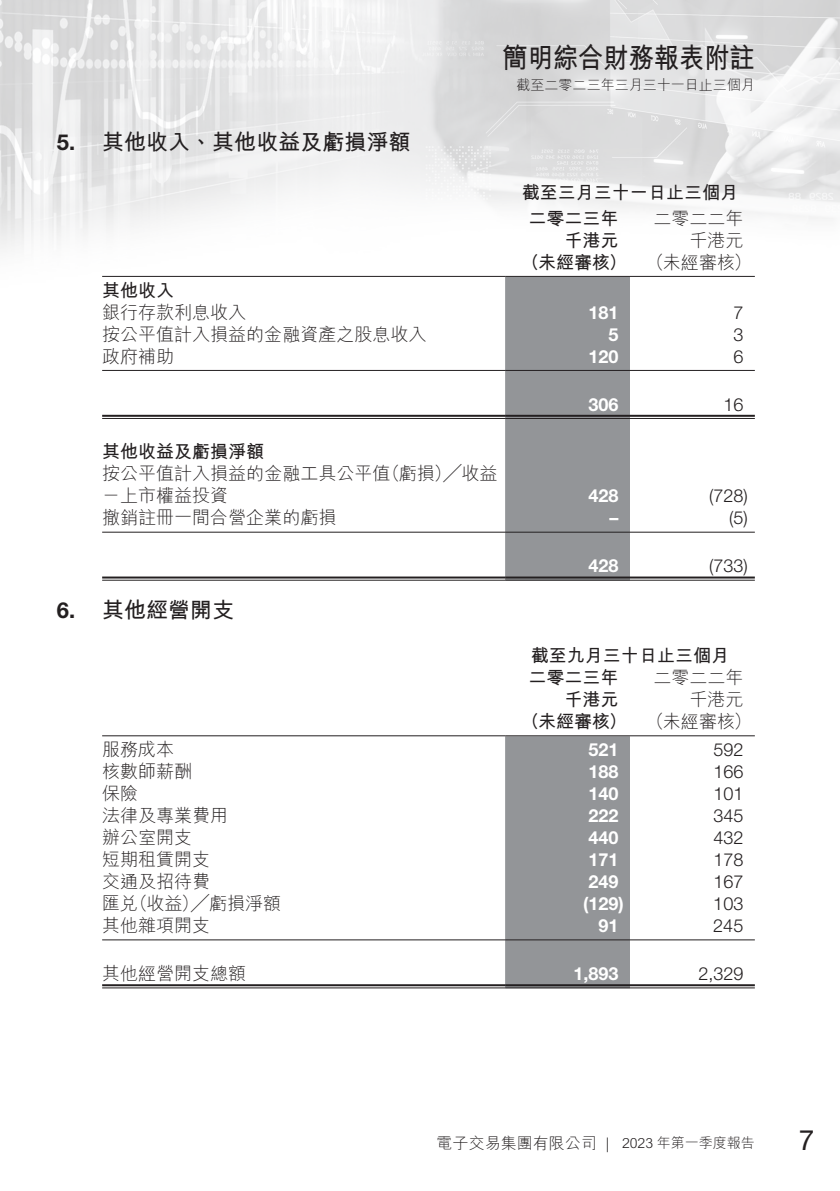
<style>
.page{position:relative;width:840px;height:1191px;background:#fff}
.page>*{position:absolute;margin:0;border:0;box-sizing:border-box;transform-origin:0 0}
.t1{font:700 28px "M Hei HK";color:#231f20;scale:.9 1}
.t2{font:28px "Helvetica Neue LT Std";color:#231f20}
.t3{font:700 22px "M Hei HK";color:#231f20}
.t4{font:300 18px/22px "M Hei HK";color:#231f20}
.t5{font:700 18px/26px "M Hei HK";color:#231f20}
.t6{font:700 18px "Helvetica Neue LT Std";color:#fff}
.t7{font:300 18px "Helvetica Neue LT Std";color:#231f20}
.t8{font:300 16px "M Hei HK";color:#231f20}
.t9{font:300 14px "M Hei HK";color:#231f20}
.s1{font-family:"Helvetica Neue LT Std"}
.s2{font-weight:700}
.s3{font-size:14px}
</style>
<div class="page">
<img style="left:0;top:0;width:839px;height:386px">
<div style="left:505px;top:277px;width:124px;height:303px;background:#939598"></div>
<hr style="left:102px;top:276px;width:403px;height:1px;background:#231f20">
<hr style="left:505px;top:276px;width:124px;height:1px;background:#231f20">
<hr style="left:629px;top:276px;width:125px;height:1px;background:#231f20">
<hr style="left:102px;top:370px;width:403px;height:1px;background:#231f20">
<hr style="left:505px;top:370px;width:124px;height:1px;background:#231f20">
<hr style="left:629px;top:370px;width:125px;height:1px;background:#231f20">
<hr style="left:102px;top:415px;width:403px;height:2px;background:#231f20">
<hr style="left:102px;top:418px;width:403px;height:1px;background:#231f20">
<hr style="left:505px;top:415px;width:124px;height:2px;background:#231f20">
<hr style="left:505px;top:418px;width:124px;height:1px;background:#231f20">
<hr style="left:629px;top:415px;width:125px;height:2px;background:#231f20">
<hr style="left:629px;top:418px;width:125px;height:1px;background:#231f20">
<hr style="left:102px;top:531px;width:403px;height:1px;background:#231f20">
<hr style="left:505px;top:531px;width:124px;height:1px;background:#231f20">
<hr style="left:629px;top:531px;width:125px;height:1px;background:#231f20">
<hr style="left:102px;top:576px;width:403px;height:2px;background:#231f20">
<hr style="left:102px;top:580px;width:403px;height:1px;background:#231f20">
<hr style="left:505px;top:576px;width:124px;height:2px;background:#231f20">
<hr style="left:505px;top:580px;width:124px;height:1px;background:#231f20">
<hr style="left:629px;top:576px;width:125px;height:2px;background:#231f20">
<hr style="left:629px;top:580px;width:125px;height:1px;background:#231f20">
<div style="left:505px;top:736px;width:124px;height:251px;background:#939598"></div>
<hr style="left:102px;top:735px;width:403px;height:1px;background:#231f20">
<hr style="left:505px;top:735px;width:124px;height:1px;background:#231f20">
<hr style="left:629px;top:735px;width:125px;height:1px;background:#231f20">
<hr style="left:102px;top:939px;width:403px;height:1px;background:#231f20">
<hr style="left:505px;top:939px;width:124px;height:1px;background:#231f20">
<hr style="left:629px;top:939px;width:125px;height:1px;background:#231f20">
<hr style="left:102px;top:984px;width:403px;height:2px;background:#231f20">
<hr style="left:102px;top:987px;width:403px;height:1px;background:#231f20">
<hr style="left:505px;top:984px;width:124px;height:2px;background:#231f20">
<hr style="left:505px;top:987px;width:124px;height:1px;background:#231f20">
<hr style="left:629px;top:984px;width:125px;height:2px;background:#231f20">
<hr style="left:629px;top:987px;width:125px;height:1px;background:#231f20">
<p class="t3" style="left:57px;top:126px;width:355px"><span class="s1">5.</span> 其他收入、其他收益及虧損淨額</p>
<h1 class="t1" style="left:502px;top:37px;width:282px">簡明綜合財務報表附註</h1>
<p class="t9" style="left:516px;top:75px;width:239px">截至二零二三年三月三十一日止三個月</p>
<p class="t5" style="left:528px;top:178px;width:211px;text-indent:-7px">截至三月三十一日止三個月二零二三年</p>
<p class="t4" style="left:653px;top:206px;width:91px">二零二二年</p>
<p class="t4" style="left:521px;top:228px;width:231px;text-indent:168px">千港元<span class="s2">（未經審核）</span> （未經審核）</p>
<p class="t5" style="left:564px;top:226px;width:55px">千港元</p>
<p class="t5" style="left:102px;top:276px;width:74px">其他收入</p>
<p class="t4" style="left:102px;top:300px;width:146px">銀行存款利息收入</p>
<p class="t6" style="left:588px;top:301px;width:32px">181</p>
<p class="t7" style="left:733px;top:301px;width:12px">7</p>
<p class="t4" style="left:102px;top:322px;width:325px">按公平值計入損益的金融資產之股息收入</p>
<p class="t6" style="left:608px;top:323px;width:12px">5</p>
<p class="t7" style="left:733px;top:323px;width:12px">3</p>
<p class="t4" style="left:102px;top:344px;width:74px">政府補助</p>
<p class="t6" style="left:588px;top:345px;width:32px">120</p>
<p class="t7" style="left:733px;top:345px;width:12px">6</p>
<p class="t6" style="left:588px;top:393px;width:32px">306</p>
<p class="t7" style="left:723px;top:393px;width:22px">16</p>
<p class="t5" style="left:102px;top:437px;width:164px">其他收益及虧損淨額</p>
<p class="t4" style="left:102px;top:462px;width:396px">按公平值計入損益的金融工具公平值（虧損）╱收益－上市權益投資</p>
<p class="t6" style="left:588px;top:485px;width:32px">428</p>
<p class="t7" style="left:708px;top:485px;width:40px">(728)</p>
<p class="t4" style="left:102px;top:506px;width:235px">撤銷註冊一間合營企業的虧損</p>
<p class="t6" style="left:609px;top:507px;width:10px">–</p>
<p class="t7" style="left:728px;top:507px;width:20px">(5)</p>
<p class="t6" style="left:588px;top:554px;width:32px">428</p>
<p class="t7" style="left:708px;top:555px;width:40px">(733)</p>
<p class="t3" style="left:57px;top:594px;width:179px"><span class="s1">6.</span> 其他經營開支</p>
<p class="t5" style="left:528px;top:643px;width:202px;line-height:22px">截至九月三十日止三個月二零二三年</p>
<p class="t4" style="left:653px;top:665px;width:91px">二零二二年</p>
<p class="t4" style="left:521px;top:687px;width:231px;text-indent:168px">千港元<span class="s2">（未經審核）</span> （未經審核）</p>
<p class="t5" style="left:564px;top:685px;width:55px">千港元</p>
<p class="t4" style="left:102px;top:737px;width:74px">服務成本</p>
<p class="t6" style="left:588px;top:738px;width:32px">521</p>
<p class="t7" style="left:713px;top:738px;width:32px">592</p>
<p class="t4" style="left:102px;top:759px;width:91px">核數師薪酬</p>
<p class="t6" style="left:588px;top:760px;width:32px">188</p>
<p class="t7" style="left:713px;top:760px;width:32px">166</p>
<p class="t4" style="left:102px;top:781px;width:38px">保險</p>
<p class="t6" style="left:588px;top:782px;width:32px">140</p>
<p class="t7" style="left:713px;top:782px;width:32px">101</p>
<p class="t4" style="left:102px;top:803px;width:127px">法律及專業費用</p>
<p class="t6" style="left:588px;top:804px;width:32px">222</p>
<p class="t7" style="left:713px;top:804px;width:32px">345</p>
<p class="t4" style="left:102px;top:825px;width:92px">辦公室開支</p>
<p class="t6" style="left:588px;top:826px;width:32px">440</p>
<p class="t7" style="left:713px;top:826px;width:32px">432</p>
<p class="t4" style="left:102px;top:847px;width:109px">短期租賃開支</p>
<p class="t6" style="left:588px;top:848px;width:32px">171</p>
<p class="t7" style="left:713px;top:848px;width:32px">178</p>
<p class="t4" style="left:102px;top:869px;width:110px">交通及招待費</p>
<p class="t6" style="left:588px;top:870px;width:32px">249</p>
<p class="t7" style="left:713px;top:870px;width:32px">167</p>
<p class="t4" style="left:102px;top:891px;width:180px">匯兌（收益）╱虧損淨額</p>
<p class="t6" style="left:582px;top:892px;width:42px">(129)</p>
<p class="t7" style="left:713px;top:892px;width:32px">103</p>
<p class="t4" style="left:102px;top:913px;width:110px">其他雜項開支</p>
<p class="t6" style="left:598px;top:914px;width:22px">91</p>
<p class="t7" style="left:712px;top:914px;width:32px">245</p>
<p class="t4" style="left:102px;top:961px;width:146px">其他經營開支總額</p>
<p class="t6" style="left:573px;top:962px;width:47px">1,893</p>
<p class="t7" style="left:698px;top:962px;width:47px">2,329</p>
<p class="t8" style="left:436px;top:1131px;width:319px">電子交易集團有限公司 | <span class="s3">2023 年第一季度報告</span></p>
<h1 class="t2" style="left:798px;top:1123px;width:17px">7</h1>
</div>
